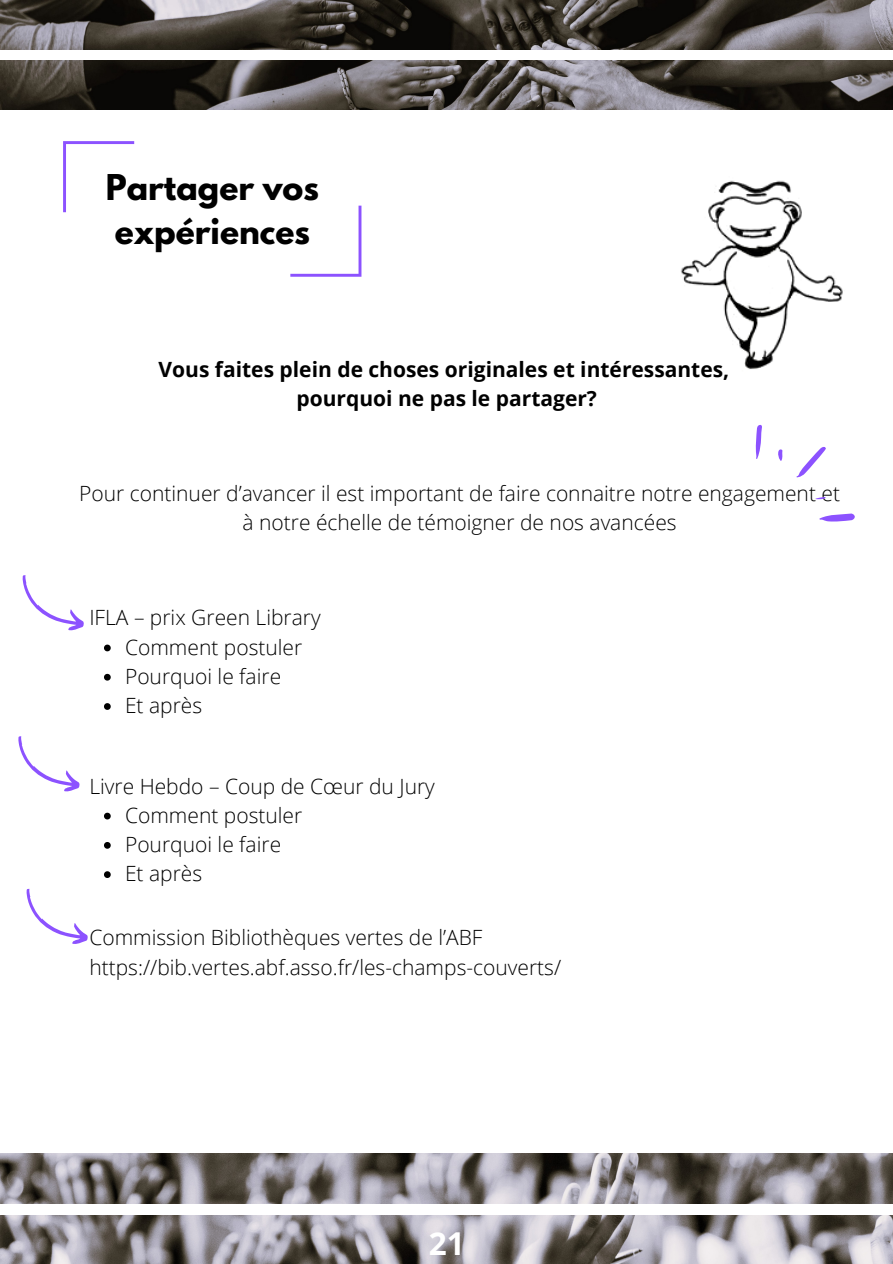
<style>
.page{position:relative;width:893px;height:1264px;background:#fff}
.page>*{position:absolute;margin:0;border:0;box-sizing:border-box;transform-origin:0 0}
.t1{font:700 31.5px/43.8px "League Spartan";color:#000}
.t2{font:700 31.5px "Open Sans";color:#fff}
.t3{font:300 21px "Open Sans";color:#000}
.t4{font:700 21px "Open Sans";color:#000}
</style>
<div class="page">
<img style="left:0;top:0;width:892px;height:109px">
<div style="left:0;top:50px;width:892px;height:10px;background:#fff"></div>
<img style="left:0;top:1153px;width:892px;height:110px">
<div style="left:0;top:1204px;width:892px;height:10px;background:#fff"></div>
<svg style="left:63px;top:141px;width:71px;height:71px"></svg>
<svg style="left:290px;top:206px;width:71px;height:70px"></svg>
<svg style="left:104px;top:644px;width:7px;height:7px"></svg>
<svg style="left:104px;top:674px;width:7px;height:6px"></svg>
<svg style="left:104px;top:703px;width:7px;height:7px"></svg>
<svg style="left:104px;top:812px;width:7px;height:7px"></svg>
<svg style="left:104px;top:842px;width:7px;height:6px"></svg>
<svg style="left:104px;top:871px;width:7px;height:7px"></svg>
<img style="left:681px;top:180px;width:162px;height:189px">
<svg style="left:796px;top:447px;width:30px;height:31px"></svg>
<svg style="left:755px;top:424px;width:28px;height:37px"></svg>
<svg style="left:815px;top:497px;width:40px;height:25px"></svg>
<svg style="left:22px;top:575px;width:62px;height:56px"></svg>
<svg style="left:18px;top:736px;width:62px;height:56px"></svg>
<svg style="left:26px;top:888px;width:62px;height:56px"></svg>
<p class="t1" style="left:106px;top:169px;width:215px">Partager vos expériences</p>
<p class="t4" style="left:159px;top:354px;width:572px">Vous faites plein de choses originales et intéressantes,</p>
<p class="t4" style="left:296px;top:384px;width:302px">pourquoi ne pas le partager?</p>
<p class="t3" style="left:79px;top:479px;width:762px">Pour continuer d’avancer il est important de faire connaitre notre engagement et</p>
<p class="t3" style="left:242px;top:508px;width:435px">à notre échelle de témoigner de nos avancées</p>
<p class="t3" style="left:89px;top:603px;width:233px">IFLA – prix Green Library</p>
<p class="t3" style="left:125px;top:632px;width:179px">Comment postuler</p>
<p class="t3" style="left:125px;top:661px;width:158px">Pourquoi le faire</p>
<p class="t3" style="left:125px;top:690px;width:79px">Et après</p>
<p class="t3" style="left:89px;top:771px;width:347px">Livre Hebdo – Coup de Cœur du Jury</p>
<p class="t3" style="left:125px;top:800px;width:179px">Comment postuler</p>
<p class="t3" style="left:125px;top:829px;width:158px">Pourquoi le faire</p>
<p class="t3" style="left:125px;top:859px;width:79px">Et après</p>
<p class="t3" style="left:89px;top:923px;width:394px">Commission Bibliothèques vertes de l’ABF</p>
<p class="t3" style="left:89px;top:952px;width:473px">https://bib.vertes.abf.asso.fr/les-champs-couverts/</p>
<p class="t2" style="left:428px;top:1221px;width:37px">21</p>
</div>
